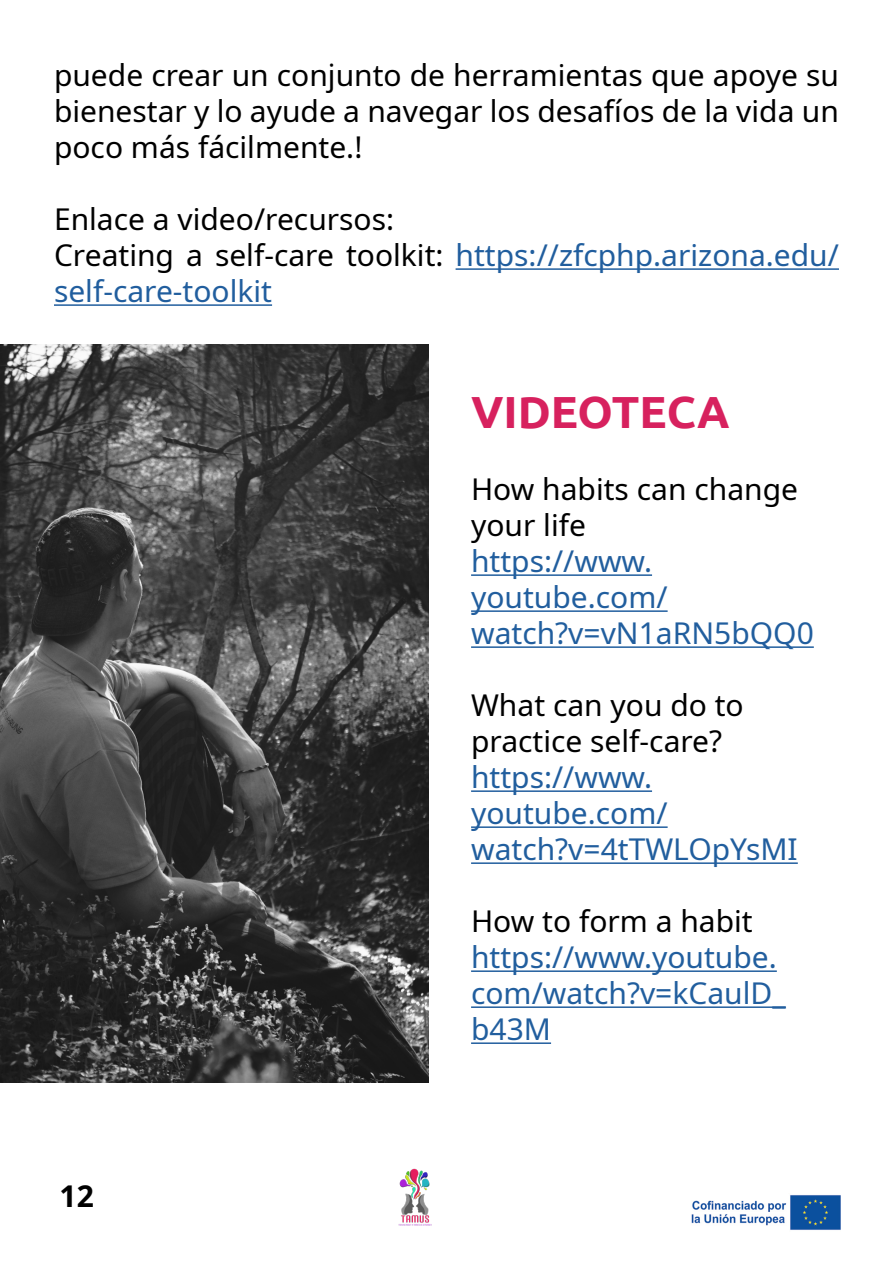
<style>
.page{position:relative;width:893px;height:1263px;background:#fff}
.page>*{position:absolute;margin:0;border:0;box-sizing:border-box;transform-origin:0 0}
.t1{font:700 45px "Ubuntu";color:#d7215e}
.t2{font:30px/36px "Noto Sans";color:#000}
.t3{font:30px/36px "Noto Sans";color:#215e9e}
.t4{font:700 30px "Noto Sans";color:#000}
.s1{color:#215e9e}
</style>
<div class="page">
<img style="left:398px;top:1168px;width:34px;height:58px">
<img style="left:691px;top:1195px;width:149px;height:35px">
<hr style="left:456px;top:268px;width:383px;height:2px;background:#215e9e">
<hr style="left:54px;top:304px;width:218px;height:2px;background:#215e9e">
<hr style="left:471px;top:574px;width:181px;height:2px;background:#215e9e">
<hr style="left:471px;top:610px;width:197px;height:2px;background:#215e9e">
<hr style="left:471px;top:646px;width:343px;height:2px;background:#215e9e">
<hr style="left:471px;top:790px;width:181px;height:2px;background:#215e9e">
<hr style="left:471px;top:826px;width:197px;height:2px;background:#215e9e">
<hr style="left:471px;top:862px;width:327px;height:2px;background:#215e9e">
<hr style="left:471px;top:970px;width:306px;height:2px;background:#215e9e">
<hr style="left:471px;top:1006px;width:315px;height:2px;background:#215e9e">
<hr style="left:471px;top:1042px;width:80px;height:2px;background:#215e9e">
<img style="left:0;top:344px;width:429px;height:739px">
<p class="t2" style="left:54px;top:58px;width:786px;text-align:justify">puede crear un conjunto de herramientas que apoye su bienestar y lo ayude a navegar los desafíos de la vida un poco más fácilmente.!</p>
<p class="t2" style="left:54px;top:202px;width:786px">Enlace a video/recursos:<br>Creating a self-care toolkit: <span class="s1">https://zfcphp.arizona.edu/ self-care-toolkit</span></p>
<h1 class="t1" style="left:471px;top:385px;width:260px">VIDEOTECA</h1>
<p class="t2" style="left:471px;top:472px;width:328px">How habits can change your life</p>
<p class="t3" style="left:471px;top:544px;width:344px">https://www. youtube.com/ watch?v=vN1aRN5bQQ0</p>
<p class="t2" style="left:471px;top:688px;width:274px">What can you do to practice self-care?</p>
<p class="t3" style="left:471px;top:760px;width:328px">https://www. youtube.com/ watch?v=4tTWLOpYsMI</p>
<p class="t4" style="left:60px;top:1175px;width:36px">12</p>
<p class="t2" style="left:471px;top:904px;width:283px">How to form a habit</p>
<p class="t3" style="left:471px;top:940px;width:316px">https://www.youtube. com/watch?v=kCaulD_ b43M</p>
</div>
